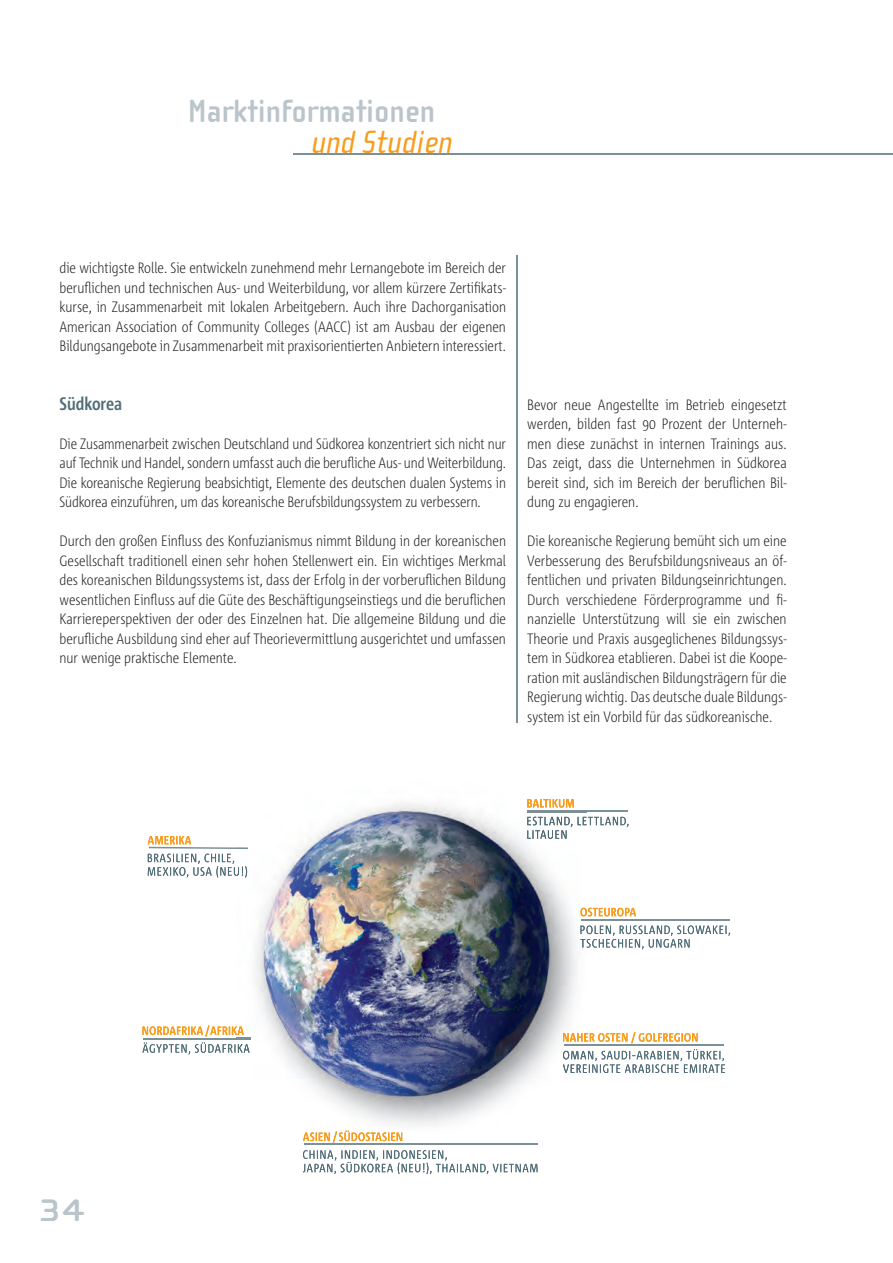
<style>
.page{position:relative;width:893px;height:1263px;background:#fff}
.page>*{position:absolute;margin:0;border:0;box-sizing:border-box;transform-origin:0 0}
.t1{font:45px "Cholla Unicase OT";color:#bac5cb}
.t2{font:700 33px "Cholla Sans OT";color:#bac5cb}
.t3{font:italic 33px "Cholla Sans OT";color:#f89c1c}
.t4{font:700 18px "Corpid C1 Cd";color:#516e78}
.t5{font:300 15px/19.5px "Corpid C1 Cd";color:#231f20;text-align:justify}
</style>
<div class="page">
<hr style="left:294px;top:153px;width:599px;height:2px;background:#7c9098">
<hr style="left:516px;top:255px;width:1px;height:468px;background:#7c9098">
<hr style="left:304px;top:1143px;width:233px;height:1px;background:#7c9098">
<img style="left:250px;top:802px;width:327px;height:323px">
<img style="left:542px;top:839px;width:32px;height:219px">
<svg style="left:303px;top:1130px;width:99px;height:13px"></svg>
<svg style="left:303px;top:1150px;width:235px;height:24px"></svg>
<svg style="left:142px;top:1025px;width:108px;height:29px"></svg>
<svg style="left:148px;top:836px;width:100px;height:41px"></svg>
<svg style="left:580px;top:908px;width:150px;height:41px"></svg>
<svg style="left:527px;top:799px;width:101px;height:40px"></svg>
<svg style="left:563px;top:1032px;width:162px;height:41px"></svg>
<h2 class="t2" style="left:188px;top:94px;width:249px">Marktinformationen</h2>
<h2 class="t3" style="left:312px;top:124px;width:143px">und Studien</h2>
<p class="t5" style="left:60px;top:258px;width:448px">die wichtigste Rolle. Sie entwickeln zunehmend mehr Lernangebote im Bereich der beruflichen und technischen Aus- und Weiterbildung, vor allem kürzere Zertifikats&shy;kurse, in Zusammenarbeit mit lokalen Arbeitgebern. Auch ihre Dachorganisation American Association of Community Colleges (AACC) ist am Ausbau der eigenen Bildungsangebote in Zusammenarbeit mit praxisorientierten Anbietern interessiert.</p>
<h3 class="t4" style="left:60px;top:392px;width:64px">Südkorea</h3>
<p class="t5" style="left:60px;top:433px;width:448px">Die Zusammenarbeit zwischen Deutschland und Südkorea konzentriert sich nicht nur auf Technik und Handel, sondern umfasst auch die berufliche Aus- und Weiterbildung.<br>Die koreanische Regierung beabsichtigt, Elemente des deutschen dualen Systems in Südkorea einzuführen, um das koreanische Berufsbildungssystem zu verbessern.</p>
<p class="t5" style="left:60px;top:531px;width:448px">Durch den großen Einfluss des Konfuzianismus nimmt Bildung in der koreanischen Gesellschaft traditionell einen sehr hohen Stellenwert ein. Ein wichtiges Merkmal des koreanischen Bildungssystems ist, dass der Erfolg in der vorberuflichen Bildung wesentlichen Einfluss auf die Güte des Beschäftigungseinstiegs und die beruflichen Karriereperspektiven der oder des Einzelnen hat. Die allgemeine Bildung und die berufliche Ausbildung sind eher auf Theorievermittlung ausgerichtet und umfassen nur wenige praktische Elemente.</p>
<p class="t5" style="left:527px;top:394px;width:261px">Bevor neue Angestellte im Betrieb eingesetzt werden, bilden fast 90 Prozent der Unterneh&shy;men diese zunächst in internen Trainings aus.<br>Das zeigt, dass die Unternehmen in Südkorea bereit sind, sich im Bereich der beruflichen Bil&shy;dung zu engagieren.</p>
<p class="t5" style="left:527px;top:531px;width:261px">Die koreanische Regierung bemüht sich um eine Verbesserung des Berufsbildungsniveaus an öf&shy;fentlichen und privaten Bildungseinrichtungen.<br>Durch verschiedene Förderprogramme und fi&shy;nanzielle Unterstützung will sie ein zwischen Theorie und Praxis ausgeglichenes Bildungssys&shy;tem in Südkorea etablieren. Dabei ist die Koope&shy;ration mit ausländischen Bildungsträgern für die Regierung wichtig. Das deutsche duale Bildungs&shy;system ist ein Vorbild für das südkoreanische.</p>
<h1 class="t1" style="left:39px;top:1182px;width:47px">34</h1>
</div>
